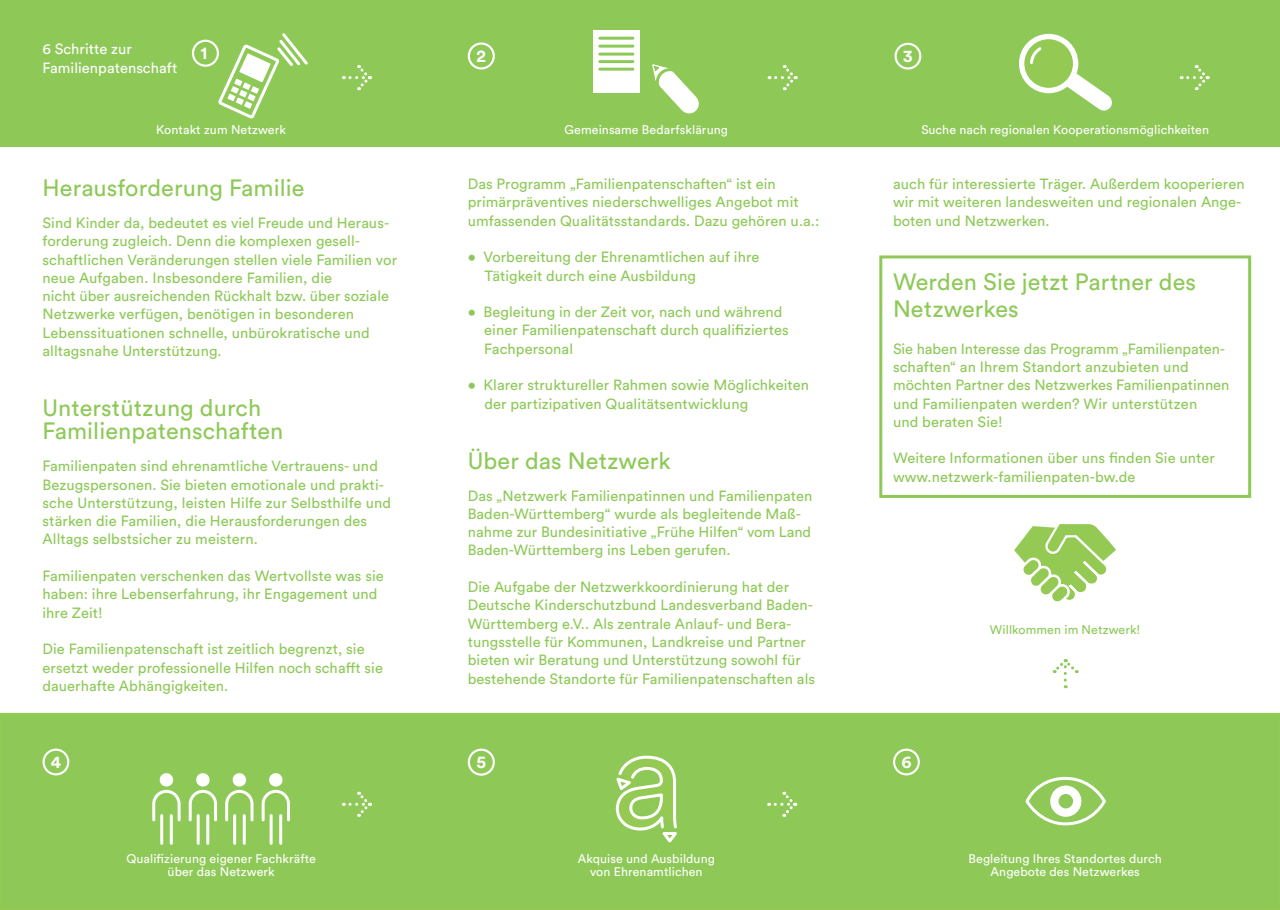
<style>
.page{position:relative;width:1280px;height:910px;background:#fff}
.page>*{position:absolute;margin:0;border:0;box-sizing:border-box;transform-origin:0 0}
.t1{font:23.4px/23.4px "Circular Std";letter-spacing:.005em;color:#8ec958}
.t2{font:700 17.4px "Circular Std";color:#fff}
.t3{font:700 17.25px "Circular Std";color:#fff}
.t4{font:14.7px/18.3px "Circular Std";letter-spacing:.005em;color:#8ec958}
.t5{font:14.7px/18.3px "Circular Std";letter-spacing:.005em;color:#fff}
.t6{font:12.45px/13.5px "Circular Std";letter-spacing:.005em;color:#fff;text-align:center}
.t7{font:12.45px "Circular Std";letter-spacing:.005em;color:#8ec958}
</style>
<div class="page">
<div style="left:0;top:713px;width:1280px;height:197px;background:#8ec958"></div>
<div style="left:0;top:0;width:1280px;height:147px;background:#8ec958"></div>
<div style="left:468px;top:749px;width:27px;height:27px;border:2px solid #fff;border-radius:50%"></div>
<div style="left:468px;top:42px;width:27px;height:28px;border:2px solid #fff;border-radius:50%"></div>
<div style="left:192px;top:40px;width:27px;height:27px;border:2px solid #fff;border-radius:50%"></div>
<div style="left:43px;top:749px;width:26px;height:26px;border:2px solid #fff;border-radius:50%"></div>
<div style="left:893px;top:749px;width:27px;height:26px;border:2px solid #fff;border-radius:50%"></div>
<div style="left:894px;top:43px;width:27px;height:27px;border:2px solid #fff;border-radius:50%"></div>
<div style="left:879px;top:255px;width:372px;height:243px;border:3px solid #8ec958"></div>
<svg style="left:216px;top:33px;width:92px;height:86px"></svg>
<svg style="left:350px;top:65px;width:22px;height:25px"></svg>
<svg style="left:350px;top:791px;width:22px;height:26px"></svg>
<svg style="left:769px;top:791px;width:28px;height:26px"></svg>
<svg style="left:1052px;top:659px;width:25px;height:29px"></svg>
<svg style="left:776px;top:65px;width:21px;height:25px"></svg>
<svg style="left:1188px;top:65px;width:21px;height:25px"></svg>
<div style="left:593px;top:30px;width:47px;height:63px;background:#fff"></div>
<hr style="left:600px;top:37px;width:33px;height:3px;background:#8ec958">
<hr style="left:600px;top:45px;width:33px;height:3px;background:#8ec958">
<hr style="left:600px;top:53px;width:33px;height:3px;background:#8ec958">
<hr style="left:600px;top:60px;width:33px;height:3px;background:#8ec958">
<hr style="left:600px;top:68px;width:33px;height:3px;background:#8ec958">
<hr style="left:160px;top:815px;width:3px;height:28px;background:#fff">
<hr style="left:170px;top:815px;width:3px;height:28px;background:#fff">
<hr style="left:197px;top:815px;width:3px;height:28px;background:#fff">
<hr style="left:206px;top:815px;width:3px;height:28px;background:#fff">
<hr style="left:233px;top:815px;width:3px;height:28px;background:#fff">
<hr style="left:243px;top:815px;width:3px;height:28px;background:#fff">
<hr style="left:270px;top:815px;width:3px;height:28px;background:#fff">
<hr style="left:279px;top:815px;width:3px;height:28px;background:#fff">
<svg style="left:151px;top:772px;width:140px;height:51px"></svg>
<svg style="left:1027px;top:778px;width:77px;height:46px;fill:#8ec958"></svg>
<div style="left:1025px;top:777px;width:81px;height:48px;border:3px solid #fff;border-radius:50%"></div>
<div style="left:1050px;top:786px;width:31px;height:31px;background:#fff;border-radius:50%"></div>
<div style="left:1058px;top:793px;width:16px;height:16px;background:#8ec958;border-radius:50%"></div>
<div style="left:1057px;top:792px;width:17px;height:18px;border:2px solid #fff;border-radius:50%"></div>
<svg style="left:614px;top:754px;width:67px;height:92px"></svg>
<svg style="left:652px;top:64px;width:47px;height:50px"></svg>
<svg style="left:1019px;top:34px;width:93px;height:77px"></svg>
<svg style="left:1014px;top:524px;width:102px;height:78px"></svg>
<p class="t5" style="left:43px;top:40px;width:136px">6 Schritte zur<br>Familienpatenschaft</p>
<p class="t2" style="left:201px;top:42px;width:8px">1</p>
<p class="t2" style="left:476px;top:45px;width:11px">2</p>
<p class="t3" style="left:903px;top:45px;width:11px">3</p>
<p class="t6" style="left:156px;top:122px;width:131px">Kontakt zum Netzwerk</p>
<p class="t6" style="left:565px;top:122px;width:165px">Gemeinsame Bedarfsklärung</p>
<p class="t6" style="left:921px;top:122px;width:289px">Suche nach regionalen Kooperationsmöglichkeiten</p>
<h1 class="t1" style="left:43px;top:176px;width:264px">Herausforderung Familie</h1>
<p class="t4" style="left:43px;top:213px;width:356px">Sind Kinder da, bedeutet es viel Freude und Heraus&shy;forderung zugleich. Denn die komplexen gesell&shy;schaftlichen Veränderungen stellen viele Familien vor neue Aufgaben. Insbesondere Familien, die<br>nicht über ausreichenden Rückhalt bzw. über soziale Netzwerke verfügen, benötigen in besonderen Lebenssituationen schnelle, unbürokratische und alltagsnahe Unterstützung.</p>
<h1 class="t1" style="left:43px;top:396px;width:242px">Unterstützung durch<br>Familienpatenschaften</h1>
<p class="t4" style="left:43px;top:457px;width:350px">Familienpaten sind ehrenamtliche Vertrauens- und Bezugspersonen. Sie bieten emotionale und prakti&shy;sche Unterstützung, leisten Hilfe zur Selbsthilfe und stärken die Familien, die Herausforderungen des Alltags selbstsicher zu meistern.</p>
<p class="t4" style="left:43px;top:567px;width:343px">Familienpaten verschenken das Wertvollste was sie haben: ihre Lebenserfahrung, ihr Engagement und ihre Zeit!</p>
<p class="t4" style="left:43px;top:640px;width:342px">Die Familienpatenschaft ist zeitlich begrenzt, sie ersetzt weder professionelle Hilfen noch schafft sie dauerhafte Abhängigkeiten.</p>
<p class="t4" style="left:468px;top:175px;width:353px">Das Programm „Familienpatenschaften“ ist ein primärpräventives niederschwelliges Angebot mit umfassenden Qualitätsstandards. Dazu gehören u.a.:</p>
<p class="t4" style="left:484px;top:248px;width:277px;text-indent:-17px">• Vorbereitung der Ehrenamtlichen auf ihre<br>Tätigkeit durch eine Ausbildung</p>
<p class="t4" style="left:484px;top:303px;width:306px;text-indent:-16px">• Begleitung in der Zeit vor, nach und während einer Familienpatenschaft durch qualifiziertes<br>Fachpersonal</p>
<p class="t4" style="left:484px;top:376px;width:326px;text-indent:-17px">• Klarer struktureller Rahmen sowie Möglichkeiten der partizipativen Qualitätsentwicklung</p>
<h1 class="t1" style="left:468px;top:448px;width:205px">Über das Netzwerk</h1>
<p class="t4" style="left:468px;top:486px;width:346px">Das „Netzwerk Familienpatinnen und Familienpaten Baden-Württemberg“ wurde als begleitende Maß&shy;nahme zur Bundesinitiative „Frühe Hilfen“ vom Land Baden-Württemberg ins Leben gerufen.</p>
<p class="t4" style="left:468px;top:577px;width:349px">Die Aufgabe der Netzwerkkoordinierung hat der Deutsche Kinderschutzbund Landesverband Baden-Württemberg e.V.. Als zentrale Anlauf- und Bera&shy;tungsstelle für Kommunen, Landkreise und Partner bieten wir Beratung und Unterstützung sowohl für bestehende Standorte für Familienpatenschaften als</p>
<p class="t4" style="left:893px;top:175px;width:353px">auch für interessierte Träger. Außerdem kooperieren wir mit weiteren landesweiten und regionalen Ange&shy;boten und Netzwerken.</p>
<h1 class="t1" style="left:893px;top:268px;width:305px;line-height:27px">Werden Sie jetzt Partner des<br>Netzwerkes</h1>
<p class="t4" style="left:893px;top:339px;width:338px">Sie haben Interesse das Programm „Familienpaten&shy;schaften“ an Ihrem Standort anzubieten und möchten Partner des Netzwerkes Familienpatinnen und Familienpaten werden? Wir unterstützen<br>und beraten Sie!</p>
<p class="t4" style="left:893px;top:449px;width:323px">Weitere Informationen über uns finden Sie unter www.netzwerk-familienpaten-bw.de</p>
<p class="t7" style="left:990px;top:622px;width:152px">Willkommen im Netzwerk!</p>
<p class="t3" style="left:51px;top:751px;width:12px">4</p>
<p class="t3" style="left:902px;top:751px;width:12px">6</p>
<p class="t2" style="left:476px;top:751px;width:11px">5</p>
<p class="t6" style="left:126px;top:852px;width:191px">Qualifizierung eigener Fachkräfte über das Netzwerk</p>
<p class="t6" style="left:578px;top:852px;width:139px">Akquise und Ausbildung von Ehrenamtlichen</p>
<p class="t6" style="left:968px;top:852px;width:195px">Begleitung Ihres Standortes durch<br>Angebote des Netzwerkes</p>
</div>
